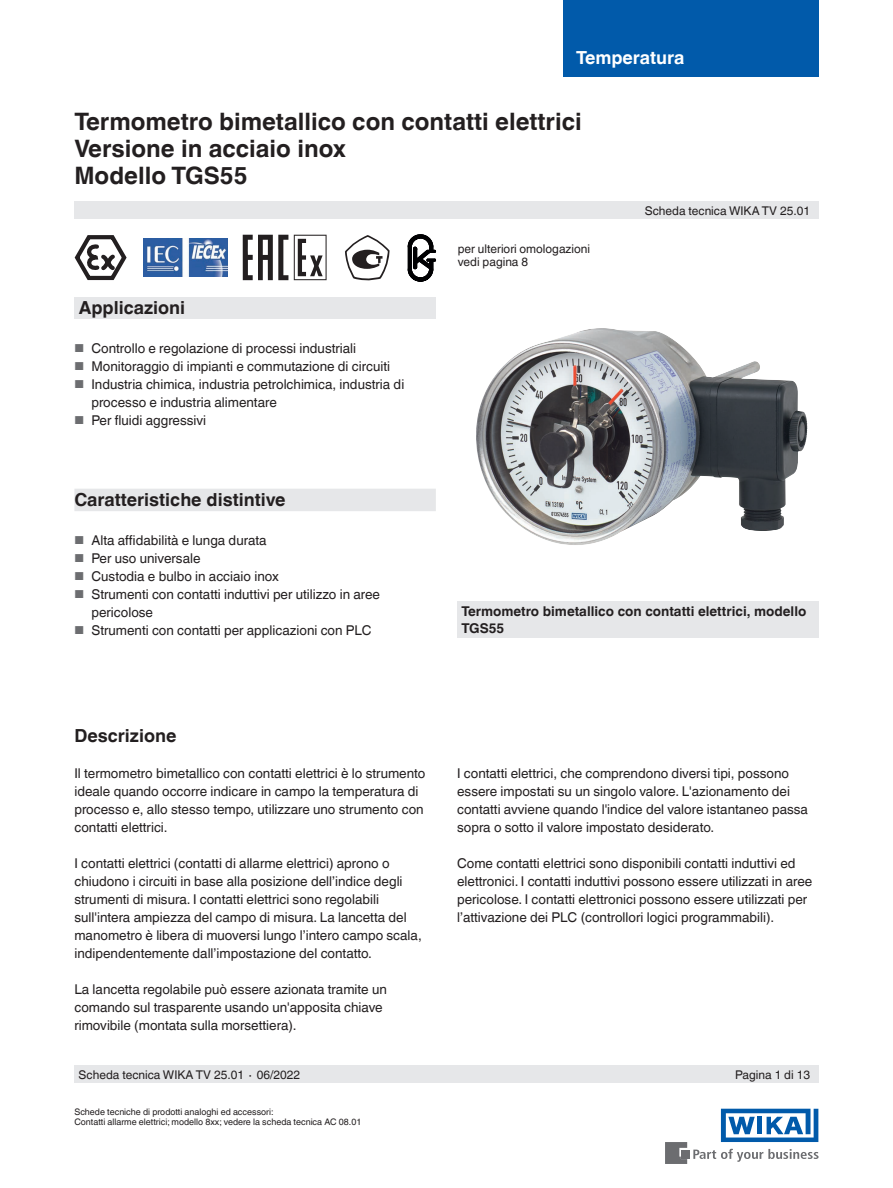
<style>
.page{position:relative;width:893px;height:1188px;background:#fff}
.page>*{position:absolute;margin:0;border:0;box-sizing:border-box;transform-origin:0 0}
.t1{font:700 24px/27px "Helvetica World";color:#231f20}
.t2{font:700 18px "Helvetica World";color:#231f20}
.t3{font:700 18px "Helvetica World";color:#fff}
.t4{font:13.5px/18px "Helvetica World";color:#231f20}
.t5{font:700 13.5px/18px "Helvetica World";color:#231f20}
.t6{font:12px/13.5px "Helvetica World";color:#231f20}
.t7{font:9px/10.5px "Helvetica World";color:#231f20}
.s1{font-size:11.55px;color:#6c6d70}
</style>
<div class="page">
<div style="left:74px;top:297px;width:362px;height:22px;background:#e6e7e9"></div>
<div style="left:74px;top:202px;width:745px;height:17px;background:#e6e7e9"></div>
<div style="left:74px;top:1066px;width:745px;height:17px;background:#e6e7e9"></div>
<svg style="left:693px;top:1149px;width:126px;height:13px"></svg>
<div style="left:682px;top:1150px;width:8px;height:8px;background:#6c6d70"></div>
<svg style="left:665px;top:1142px;width:22px;height:22px"></svg>
<svg style="left:721px;top:1109px;width:97px;height:33px"></svg>
<div style="left:563px;top:0;width:256px;height:77px;background:#015aaa"></div>
<div style="left:74px;top:489px;width:362px;height:22px;background:#e6e7e9"></div>
<div style="left:457px;top:602px;width:362px;height:36px;background:#e6e7e9"></div>
<img style="left:476px;top:328px;width:331px;height:217px">
<svg style="left:74px;top:235px;width:53px;height:46px"></svg>
<svg style="left:243px;top:235px;width:45px;height:45px"></svg>
<svg style="left:294px;top:235px;width:33px;height:45px"></svg>
<svg style="left:345px;top:235px;width:44px;height:46px"></svg>
<svg style="left:408px;top:235px;width:28px;height:46px"></svg>
<img style="left:144px;top:238px;width:84px;height:39px">
<h2 class="t3" style="left:576px;top:47px;width:110px">Temperatura</h2>
<h1 class="t1" style="left:74px;top:108px;width:509px">Termometro bimetallico con contatti elettrici<br>Versione in acciaio inox<br>Modello TGS55</h1>
<h2 class="t2" style="left:79px;top:297px;width:108px">Applicazioni</h2>
<p class="t4" style="left:74px;top:339px;width:283px"><span class="s1">■</span> Controllo e regolazione di processi industriali</p>
<p class="t4" style="left:74px;top:357px;width:317px"><span class="s1">■</span> Monitoraggio di impianti e commutazione di circuiti</p>
<p class="t4" style="left:91px;top:375px;width:314px;text-indent:-17px"><span class="s1">■</span> Industria chimica, industria petrolchimica, industria di processo e industria alimentare</p>
<p class="t4" style="left:74px;top:411px;width:133px"><span class="s1">■</span> Per fluidi aggressivi</p>
<p class="t6" style="left:458px;top:242px;width:134px">per ulteriori omologazioni vedi pagina 8</p>
<p class="t6" style="left:645px;top:204px;width:167px">Scheda tecnica WIKA TV 25.01</p>
<h2 class="t2" style="left:74px;top:489px;width:213px">Caratteristiche distintive</h2>
<p class="t4" style="left:74px;top:531px;width:194px"><span class="s1">■</span> Alta affidabilità e lunga durata</p>
<p class="t4" style="left:74px;top:549px;width:128px"><span class="s1">■</span> Per uso universale</p>
<p class="t4" style="left:74px;top:567px;width:206px"><span class="s1">■</span> Custodia e bulbo in acciaio inox</p>
<p class="t4" style="left:91px;top:585px;width:290px;text-indent:-17px"><span class="s1">■</span> Strumenti con contatti induttivi per utilizzo in aree pericolose</p>
<p class="t4" style="left:74px;top:621px;width:299px"><span class="s1">■</span> Strumenti con contatti per applicazioni con PLC</p>
<p class="t5" style="left:461px;top:602px;width:346px">Termometro bimetallico con contatti elettrici, modello<br>TGS55</p>
<h2 class="t2" style="left:74px;top:726px;width:103px">Descrizione</h2>
<p class="t4" style="left:74px;top:765px;width:353px">Il termometro bimetallico con contatti elettrici è lo strumento ideale quando occorre indicare in campo la temperatura di processo e, allo stesso tempo, utilizzare uno strumento con contatti elettrici.</p>
<p class="t4" style="left:74px;top:855px;width:349px">I contatti elettrici (contatti di allarme elettrici) aprono o chiudono i circuiti in base alla posizione dell’indice degli strumenti di misura. I contatti elettrici sono regolabili sull'intera ampiezza del campo di misura. La lancetta del manometro è libera di muoversi lungo l’intero campo scala, indipendentemente dall’impostazione del contatto.</p>
<p class="t4" style="left:74px;top:981px;width:314px">La lancetta regolabile può essere azionata tramite un comando sul trasparente usando un'apposita chiave rimovibile (montata sulla morsettiera).</p>
<p class="t4" style="left:457px;top:764px;width:352px">I contatti elettrici, che comprendono diversi tipi, possono essere impostati su un singolo valore. L'azionamento dei contatti avviene quando l'indice del valore istantaneo passa sopra o sotto il valore impostato desiderato.</p>
<p class="t4" style="left:457px;top:854px;width:357px">Come contatti elettrici sono disponibili contatti induttivi ed elettronici. I contatti induttivi possono essere utilizzati in aree pericolose. I contatti elettronici possono essere utilizzati per l’attivazione dei PLC (controllori logici programmabili).</p>
<p class="t6" style="left:79px;top:1068px;width:223px">Scheda tecnica WIKA TV 25.01 ∙ 06/2022</p>
<p class="t6" style="left:735px;top:1068px;width:76px">Pagina 1 di 13</p>
<p class="t7" style="left:74px;top:1107px;width:288px">Schede tecniche di prodotti analoghi ed accessori:<br>Contatti allarme elettrici; modello 8xx; vedere la scheda tecnica AC 08.01</p>
</div>
